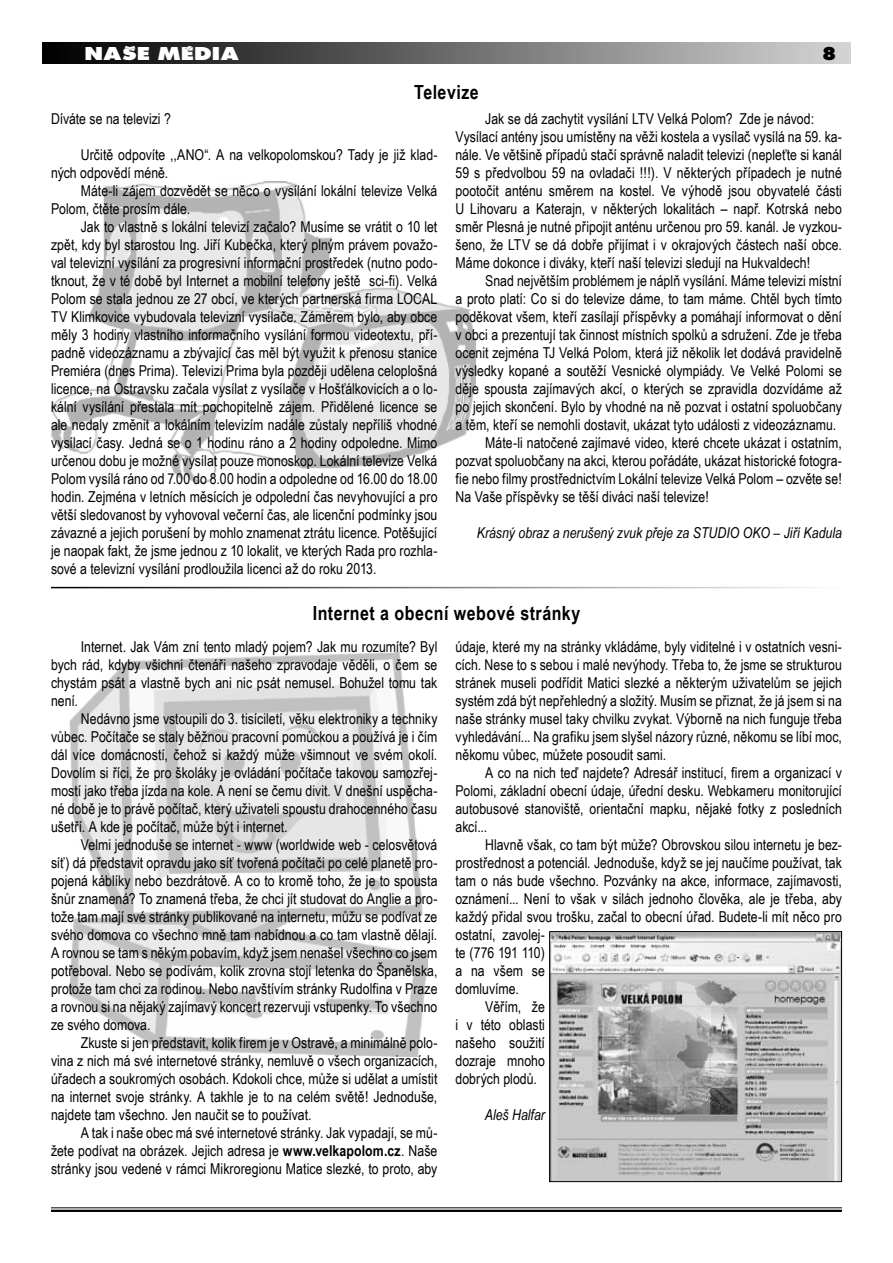
<style>
.page{position:relative;width:893px;height:1263px;background:#fff}
.page>*{position:absolute;margin:0;border:0;box-sizing:border-box;transform-origin:0 0}
.t1{font:700 19.5px "Arial Narrow";letter-spacing:.025em;color:#000}
.t2{font:700 expanded 19.5px "Futura PCE";letter-spacing:.05em;color:#fff;scale:1.25 1}
.t3{font:700 expanded 19.5px "Futura PCE";color:#000}
.t4{font:15px/18px "Arial Narrow";color:#000;text-align:justify}
.t5{font:italic 15px "Arial Narrow";color:#000}
.s1{font-weight:700}
</style>
<div class="page">
<hr style="left:51px;top:1207px;width:791px;height:1px;background:#000">
<hr style="left:51px;top:1210px;width:791px;height:2px;background:#000">
<div style="left:43px;top:43px;width:807px;height:21px;background:linear-gradient(to right,#000,#d4d4d4)"></div>
<img style="left:69px;top:653px;width:358px;height:403px">
<img style="left:51px;top:181px;width:424px;height:301px">
<img style="left:551px;top:933px;width:289px;height:247px">
<div style="left:549px;top:931px;width:293px;height:251px;border:1px solid #000"></div>
<h1 class="t2" style="left:85px;top:44px;width:125px">NAŠE MÉDIA</h1>
<h1 class="t3" style="left:823px;top:44px;width:14px">8</h1>
<h1 class="t1" style="left:414px;top:77px;width:66px">Televize</h1>
<p class="t4" style="left:51px;top:109px;width:121px">Díváte se na televizi ?</p>
<p class="t4" style="left:51px;top:145px;width:388px;text-indent:30px">Určitě odpovíte ,,ANO“. A na velkopolomskou? Tady je již klad&shy;ných odpovědí méně.</p>
<p class="t4" style="left:51px;top:181px;width:388px;text-indent:30px">Máte-li zájem dozvědět se něco o vysílání lokální televize Velká<br>Polom, čtěte prosím dále.</p>
<p class="t4" style="left:51px;top:217px;width:388px;text-indent:30px">Jak to vlastně s lokální televizí začalo? Musíme se vrátit o 10 let zpět, kdy byl starostou Ing. Jiří Kubečka, který plným právem považo&shy;val televizní vysílání za progresivní informační prostředek (nutno podo&shy;tknout, že v té době byl Internet a mobilní telefony ještě sci-fi). Velká Polom se stala jednou ze 27 obcí, ve kterých partnerská firma LOCAL TV Klimkovice vybudovala televizní vysílače. Záměrem bylo, aby obce měly 3 hodiny vlastního informačního vysílání formou videotextu, pří&shy;padně videozáznamu a zbývající čas měl být využit k přenosu stanice Premiéra (dnes Prima). Televizi Prima byla později udělena celoplošná licence, na Ostravsku začala vysílat z vysílače v Hošťálkovicích a o lo&shy;kální vysílání přestala mít pochopitelně zájem. Přidělené licence se ale nedaly změnit a lokálním televizím nadále zůstaly nepříliš vhodné vysílací časy. Jedná se o 1 hodinu ráno a 2 hodiny odpoledne. Mimo určenou dobu je možné vysílat pouze monoskop. Lokální televize Velká Polom vysílá ráno od 7.00 do 8.00 hodin a odpoledne od 16.00 do 18.00 hodin. Zejména v letních měsících je odpolední čas nevyhovující a pro větší sledovanost by vyhovoval večerní čas, ale licenční podmínky jsou závazné a jejich porušení by mohlo znamenat ztrátu licence. Potěšující je naopak fakt, že jsme jednou z 10 lokalit, ve kterých Rada pro rozhla&shy;sové a televizní vysílání prodloužila licenci až do roku 2013.</p>
<p class="t4" style="left:455px;top:109px;width:388px;text-align:left;text-indent:30px">Jak se dá zachytit vysílání LTV Velká Polom? Zde je návod:<br>Vysílací antény jsou umístěny na věži kostela a vysílač vysílá na 59. ka&shy;nále. Ve většině případů stačí správně naladit televizi (nepleťte si kanál 59 s předvolbou 59 na ovladači !!!). V některých případech je nutné pootočit anténu směrem na kostel. Ve výhodě jsou obyvatelé části U Lihovaru a Katerajn, v některých lokalitách – např. Kotrská nebo směr Plesná je nutné připojit anténu určenou pro 59. kanál. Je vyzkou&shy;šeno, že LTV se dá dobře přijímat i v okrajových částech naší obce.<br>Máme dokonce i diváky, kteří naší televizi sledují na Hukvaldech!</p>
<p class="t4" style="left:485px;top:271px;width:358px">Snad největším problémem je náplň vysílání. Máme televizi místní</p>
<p class="t4" style="left:455px;top:289px;width:388px">a proto platí: Co si do televize dáme, to tam máme. Chtěl bych tímto</p>
<p class="t4" style="left:455px;top:307px;width:388px">poděkovat všem, kteří zasílají příspěvky a pomáhají informovat o dění</p>
<p class="t4" style="left:455px;top:325px;width:388px">v obci a prezentují tak činnost místních spolků a sdružení. Zde je třeba</p>
<p class="t4" style="left:455px;top:343px;width:388px">ocenit zejména TJ Velká Polom, která již několik let dodává pravidelně</p>
<p class="t4" style="left:455px;top:361px;width:388px">výsledky kopané a soutěží Vesnické olympiády. Ve Velké Polomi se</p>
<p class="t4" style="left:455px;top:379px;width:388px">děje spousta zajímavých akcí, o kterých se zpravidla dozvídáme až</p>
<p class="t4" style="left:455px;top:397px;width:388px">po jejich skončení. Bylo by vhodné na ně pozvat i ostatní spoluobčany</p>
<p class="t4" style="left:455px;top:415px;width:382px">a těm, kteří se nemohli dostavit, ukázat tyto události z videozáznamu.</p>
<p class="t4" style="left:485px;top:433px;width:358px">Máte-li natočené zajímavé video, které chcete ukázat i ostatním,</p>
<p class="t4" style="left:455px;top:451px;width:388px">pozvat spoluobčany na akci, kterou pořádáte, ukázat historické fotogra-</p>
<p class="t4" style="left:455px;top:469px;width:388px">fie nebo filmy prostřednictvím Lokální televize Velká Polom – ozvěte se!</p>
<p class="t4" style="left:455px;top:487px;width:255px">Na Vaše příspěvky se těší diváci naší televize!</p>
<p class="t5" style="left:477px;top:522px;width:367px">Krásný obraz a nerušený zvuk přeje za STUDIO OKO – Jiří Kadula</p>
<h1 class="t1" style="left:313px;top:598px;width:269px">Internet a obecní webové stránky</h1>
<p class="t4" style="left:51px;top:637px;width:388px;text-indent:30px">Internet. Jak Vám zní tento mladý pojem? Jak mu rozumíte? Byl bych rád, kdyby všichni čtenáři našeho zpravodaje věděli, o čem se chystám psát a vlastně bych ani nic psát nemusel. Bohužel tomu tak není.</p>
<p class="t4" style="left:51px;top:709px;width:388px;text-indent:30px">Nedávno jsme vstoupili do 3. tisíciletí, věku elektroniky a techniky vůbec. Počítače se staly běžnou pracovní pomůckou a používá je i čím dál více domácností, čehož si každý může všimnout ve svém okolí.<br>Dovolím si říci, že pro školáky je ovládání počítače takovou samozřej&shy;mostí jako třeba jízda na kole. A není se čemu divit. V dnešní uspěcha&shy;né době je to právě počítač, který uživateli spoustu drahocenného času ušetří. A kde je počítač, může být i internet.</p>
<p class="t4" style="left:51px;top:835px;width:388px;text-indent:30px">Velmi jednoduše se internet - www (worldwide web - celosvětová síť) dá představit opravdu jako síť tvořená počítači po celé planetě pro&shy;pojená káblíky nebo bezdrátově. A co to kromě toho, že je to spousta šnůr znamená? To znamená třeba, že chci jít studovat do Anglie a pro&shy;tože tam mají své stránky publikované na internetu, můžu se podívat ze svého domova co všechno mně tam nabídnou a co tam vlastně dělají.<br>A rovnou se tam s někým pobavím, když jsem nenašel všechno co jsem potřeboval. Nebo se podívám, kolik zrovna stojí letenka do Španělska, protože tam chci za rodinou. Nebo navštívím stránky Rudolfina v Praze a rovnou si na nějaký zajímavý koncert rezervuji vstupenky. To všechno ze svého domova.</p>
<p class="t4" style="left:51px;top:1033px;width:388px;text-indent:30px">Zkuste si jen představit, kolik firem je v Ostravě, a minimálně polo&shy;vina z nich má své internetové stránky, nemluvě o všech organizacích, úřadech a soukromých osobách. Kdokoli chce, může si udělat a umístit na internet svoje stránky. A takhle je to na celém světě! Jednoduše, najdete tam všechno. Jen naučit se to používat.</p>
<p class="t4" style="left:51px;top:1123px;width:388px;text-indent:30px">A tak i naše obec má své internetové stránky. Jak vypadají, se mů&shy;žete podívat na obrázek. Jejich adresa je <span class="s1">www.velkapolom.cz</span>. Naše stránky jsou vedené v rámci Mikroregionu Matice slezké, to proto, aby</p>
<p class="t4" style="left:455px;top:637px;width:388px">údaje, které my na stránky vkládáme, byly viditelné i v ostatních vesni&shy;cích. Nese to s sebou i malé nevýhody. Třeba to, že jsme se strukturou stránek museli podřídit Matici slezké a některým uživatelům se jejich systém zdá být nepřehledný a složitý. Musím se přiznat, že já jsem si na naše stránky musel taky chvilku zvykat. Výborně na nich funguje třeba vyhledávání... Na grafiku jsem slyšel názory různé, někomu se líbí moc, někomu vůbec, můžete posoudit sami.</p>
<p class="t4" style="left:455px;top:763px;width:388px;text-indent:30px">A co na nich teď najdete? Adresář institucí, firem a organizací v Polomi, základní obecní údaje, úřední desku. Webkameru monitorující autobusové stanoviště, orientační mapku, nějaké fotky z posledních akcí...</p>
<p class="t4" style="left:485px;top:835px;width:358px">Hlavně však, co tam být může? Obrovskou silou internetu je bez-</p>
<p class="t4" style="left:455px;top:853px;width:388px">prostřednost a potenciál. Jednoduše, když se jej naučíme používat, tak</p>
<p class="t4" style="left:455px;top:871px;width:388px">tam o nás bude všechno. Pozvánky na akce, informace, zajímavosti,</p>
<p class="t4" style="left:455px;top:889px;width:388px">oznámení... Není to však v silách jednoho člověka, ale je třeba, aby</p>
<p class="t4" style="left:455px;top:907px;width:388px">každý přidal svou trošku, začal to obecní úřad. Budete-li mít něco pro</p>
<p class="t4" style="left:455px;top:925px;width:91px">ostatní, zavolej-</p>
<p class="t4" style="left:455px;top:943px;width:91px">te (776 191 110)</p>
<p class="t4" style="left:455px;top:961px;width:91px">a na všem se</p>
<p class="t4" style="left:455px;top:979px;width:65px">domluvíme.</p>
<p class="t4" style="left:485px;top:997px;width:61px">Věřím, že</p>
<p class="t4" style="left:455px;top:1015px;width:91px">i v této oblasti</p>
<p class="t4" style="left:455px;top:1033px;width:91px">našeho soužití</p>
<p class="t4" style="left:455px;top:1051px;width:91px">dozraje mnoho</p>
<p class="t4" style="left:455px;top:1069px;width:83px">dobrých plodů.</p>
<p class="t5" style="left:485px;top:1104px;width:62px">Aleš Halfar</p>
</div>
